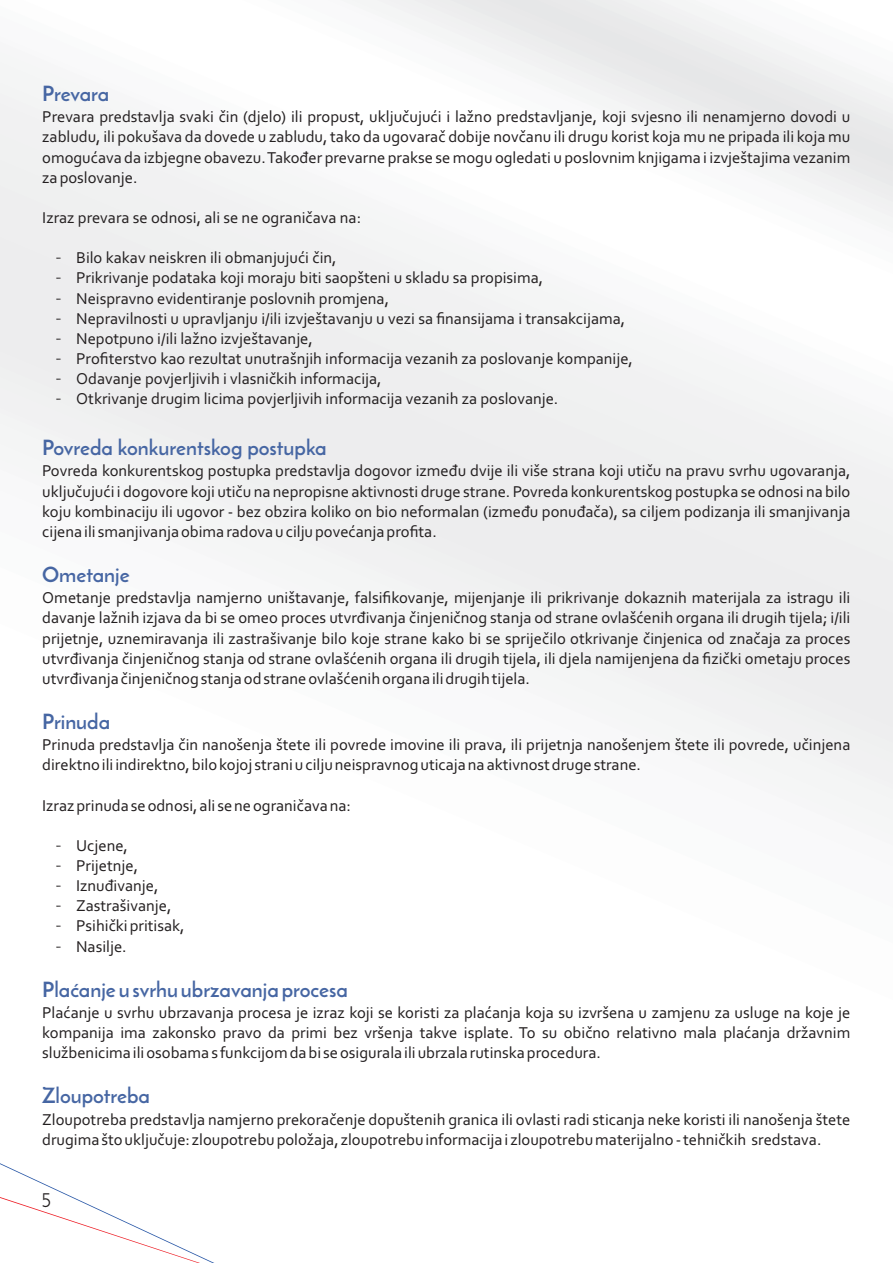
<style>
.page{position:relative;width:893px;height:1263px;background:#fff}
.page>*{position:absolute;margin:0;border:0;box-sizing:border-box;transform-origin:0 0}
.t1{font:700 21px "Josefin Sans";color:#4666a3}
.t2{font:21px "Josefin Sans";color:#231f20}
.t3{font:16.5px/20.1px "Corbel";color:#231f20;text-align:justify}
.s1{font-family:"Lithos Pro";font-size:14.1px}
</style>
<div class="page">
<svg style="left:0;top:1163px;width:214px;height:100px"></svg>
<p class="t1" style="left:42px;top:85px;width:69px">Prevara</p>
<p class="t3" style="left:42px;top:108px;width:810px">Prevara predstavlja svaki čin (djelo) ili propust, uključujući i lažno predstavljanje, koji svjesno ili nenamjerno dovodi u zabludu, ili pokušava da dovede u zabludu, tako da ugovarač dobije novčanu ili drugu korist koja mu ne pripada ili koja mu omogućava da izbjegne obavezu. Također prevarne prakse se mogu ogledati u poslovnim knjigama i izvještajima vezanim za poslovanje.</p>
<p class="t3" style="left:42px;top:209px;width:320px">Izraz prevara se odnosi, ali se ne ograničava na:</p>
<p class="t3" style="left:56px;top:249px;width:282px"><span class="s1">-</span> Bilo kakav neiskren ili obmanjujući čin,</p>
<p class="t3" style="left:56px;top:269px;width:488px"><span class="s1">-</span> Prikrivanje podataka koji moraju biti saopšteni u skladu sa propisima,</p>
<p class="t3" style="left:56px;top:289px;width:334px"><span class="s1">-</span> Neispravno evidentiranje poslovnih promjena,</p>
<p class="t3" style="left:56px;top:310px;width:570px"><span class="s1">-</span> Nepravilnosti u upravljanju i/ili izvještavanju u vezi sa finansijama i transakcijama,</p>
<p class="t3" style="left:56px;top:330px;width:258px"><span class="s1">-</span> Nepotpuno i/ili lažno izvještavanje,</p>
<p class="t3" style="left:56px;top:350px;width:578px"><span class="s1">-</span> Profiterstvo kao rezultat unutrašnjih informacija vezanih za poslovanje kompanije,</p>
<p class="t3" style="left:56px;top:370px;width:327px"><span class="s1">-</span> Odavanje povjerljivih i vlasničkih informacija,</p>
<p class="t3" style="left:56px;top:390px;width:503px"><span class="s1">-</span> Otkrivanje drugim licima povjerljivih informacija vezanih za poslovanje.</p>
<p class="t1" style="left:42px;top:439px;width:286px">Povreda konkurentskog postupka</p>
<p class="t3" style="left:42px;top:462px;width:810px">Povreda konkurentskog postupka predstavlja dogovor između dvije ili više strana koji utiču na pravu svrhu ugovaranja, uključujući i dogovore koji utiču na nepropisne aktivnosti druge strane. Povreda konkurentskog postupka se odnosi na bilo koju kombinaciju ili ugovor - bez obzira koliko on bio neformalan (između ponuđača), sa ciljem podizanja ili smanjivanja cijena ili smanjivanja obima radova u cilju povećanja profita.</p>
<p class="t1" style="left:42px;top:566px;width:89px">Ometanje</p>
<p class="t3" style="left:42px;top:589px;width:810px">Ometanje predstavlja namjerno uništavanje, falsifikovanje, mijenjanje ili prikrivanje dokaznih materijala za istragu ili davanje lažnih izjava da bi se omeo proces utvrđivanja činjeničnog stanja od strane ovlašćenih organa ili drugih tijela; i/ili prijetnje, uznemiravanja ili zastrašivanje bilo koje strane kako bi se spriječilo otkrivanje činjenica od značaja za proces utvrđivanja činjeničnog stanja od strane ovlašćenih organa ili drugih tijela, ili djela namijenjena da fizički ometaju proces utvrđivanja činjeničnog stanja od strane ovlašćenih organa ili drugih tijela.</p>
<p class="t1" style="left:42px;top:713px;width:69px">Prinuda</p>
<p class="t3" style="left:42px;top:736px;width:810px">Prinuda predstavlja čin nanošenja štete ili povrede imovine ili prava, ili prijetnja nanošenjem štete ili povrede, učinjena direktno ili indirektno, bilo kojoj strani u cilju neispravnog uticaja na aktivnost druge strane.</p>
<p class="t3" style="left:42px;top:796px;width:310px">Izraz prinuda se odnosi, ali se ne ograničava na:</p>
<p class="t3" style="left:56px;top:837px;width:73px"><span class="s1">-</span> Ucjene,</p>
<p class="t3" style="left:56px;top:857px;width:83px"><span class="s1">-</span> Prijetnje,</p>
<p class="t3" style="left:56px;top:877px;width:104px"><span class="s1">-</span> Iznuđivanje,</p>
<p class="t3" style="left:56px;top:897px;width:117px"><span class="s1">-</span> Zastrašivanje,</p>
<p class="t3" style="left:56px;top:917px;width:130px"><span class="s1">-</span> Psihički pritisak,</p>
<p class="t3" style="left:56px;top:937px;width:72px"><span class="s1">-</span> Nasilje.</p>
<p class="t1" style="left:42px;top:981px;width:307px">Plaćanje u svrhu ubrzavanja procesa</p>
<p class="t3" style="left:42px;top:1004px;width:810px">Plaćanje u svrhu ubrzavanja procesa je izraz koji se koristi za plaćanja koja su izvršena u zamjenu za usluge na koje je kompanija ima zakonsko pravo da primi bez vršenja takve isplate. To su obično relativno mala plaćanja državnim službenicima ili osobama s funkcijom da bi se osigurala ili ubrzala rutinska procedura.</p>
<p class="t1" style="left:42px;top:1087px;width:109px">Zloupotreba</p>
<p class="t3" style="left:42px;top:1110px;width:810px">Zloupotreba predstavlja namjerno prekoračenje dopuštenih granica ili ovlasti radi sticanja neke koristi ili nanošenja štete drugima što uključuje: zloupotrebu položaja, zloupotrebu informacija i zloupotrebu materijalno - tehničkih sredstava.</p>
<p class="t2" style="left:41px;top:1192px;width:11px">5</p>
</div>
